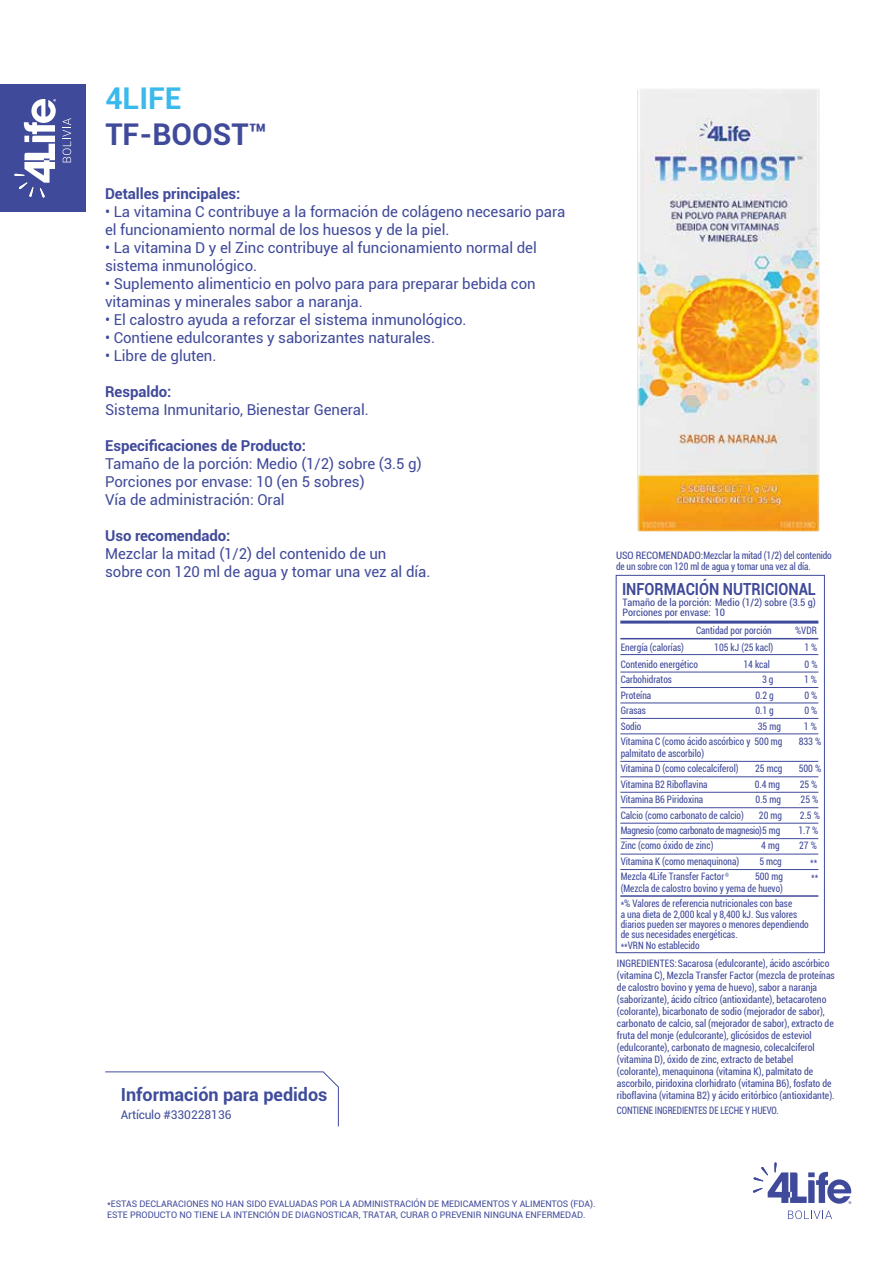
<style>
.page{position:relative;width:893px;height:1263px;background:#fff}
.page>*{position:absolute;margin:0;border:0;box-sizing:border-box;transform-origin:0 0}
.t1{font:700 30px "Roboto";color:#404a9a}
.t2{font:700 30px "Roboto";color:#3ab9ec}
.t3{font:700 18px "Roboto";color:#3f4c9b}
.t4{font:700 16.65px "Roboto";color:#404a9a;scale:.87 1}
.t5{font:15px/18px "Roboto";letter-spacing:-.005em;color:#404a9a}
.t6{font:700 15px "Roboto";letter-spacing:-.005em;color:#404a9a}
.t7{font:12px "Roboto";color:#3f4c9b}
.t8{font:condensed 10.2px/10.5px "Roboto";color:#404a9a;scale:.9 1}
.t9{font:condensed 10.2px/12px "Roboto";color:#404a9a;scale:.94 1}
.t10{font:condensed 10.2px/10.2px "Roboto";color:#404a9a}
.t11{font:condensed 10.2px "Roboto";letter-spacing:-.025em;color:#404a9a;scale:.9 1}
.t12{font:condensed 10.2px "Roboto";color:#404a9a;scale:.87 1}
.t13{font:9px/10.8px "Roboto";color:#404a9a}
</style>
<div class="page">
<div style="left:0;top:84px;width:85px;height:128px;background:#404a9a"></div>
<svg style="left:14px;top:99px;width:42px;height:99px"></svg>
<svg style="left:63px;top:118px;width:8px;height:44px"></svg>
<svg style="left:105px;top:1071px;width:234px;height:56px"></svg>
<div style="left:616px;top:575px;width:209px;height:378px;border:1px solid #404a9a"></div>
<hr style="left:620px;top:621px;width:198px;height:3px;background:#404a9a">
<hr style="left:620px;top:638px;width:198px;height:1px;background:#404a9a">
<hr style="left:620px;top:895px;width:198px;height:2px;background:#404a9a">
<hr style="left:620px;top:672px;width:198px;height:1px;background:#404a9a">
<hr style="left:620px;top:654px;width:198px;height:1px;background:#404a9a">
<hr style="left:620px;top:687px;width:198px;height:1px;background:#404a9a">
<hr style="left:620px;top:703px;width:198px;height:1px;background:#404a9a">
<hr style="left:620px;top:718px;width:198px;height:1px;background:#404a9a">
<hr style="left:620px;top:734px;width:198px;height:1px;background:#404a9a">
<hr style="left:620px;top:761px;width:198px;height:1px;background:#404a9a">
<hr style="left:620px;top:776px;width:198px;height:1px;background:#404a9a">
<hr style="left:620px;top:792px;width:198px;height:1px;background:#404a9a">
<hr style="left:620px;top:807px;width:198px;height:1px;background:#404a9a">
<hr style="left:620px;top:823px;width:198px;height:1px;background:#404a9a">
<hr style="left:620px;top:838px;width:198px;height:1px;background:#404a9a">
<hr style="left:620px;top:854px;width:198px;height:1px;background:#404a9a">
<hr style="left:620px;top:869px;width:198px;height:1px;background:#404a9a">
<svg style="left:753px;top:1162px;width:98px;height:42px"></svg>
<svg style="left:788px;top:1210px;width:44px;height:9px"></svg>
<img style="left:637px;top:89px;width:183px;height:443px">
<h1 class="t2" style="left:105px;top:78px;width:78px">4LIFE</h1>
<h1 class="t1" style="left:105px;top:114px;width:164px">TF-BOOST™</h1>
<h3 class="t6" style="left:105px;top:183px;width:137px">Detalles principales:</h3>
<h3 class="t5" style="left:105px;top:202px;width:462px">• La vitamina C contribuye a la formación de colágeno necesario para el funcionamiento normal de los huesos y de la piel.</h3>
<h3 class="t5" style="left:105px;top:238px;width:433px">• La vitamina D y el Zinc contribuye al funcionamiento normal del sistema inmunológico.</h3>
<h3 class="t5" style="left:105px;top:274px;width:432px">• Suplemento alimenticio en polvo para para preparar bebida con vitaminas y minerales sabor a naranja.</h3>
<h3 class="t5" style="left:105px;top:310px;width:363px">• El calostro ayuda a reforzar el sistema inmunológico.</h3>
<h3 class="t5" style="left:105px;top:328px;width:331px">• Contiene edulcorantes y saborizantes naturales.</h3>
<h3 class="t5" style="left:105px;top:346px;width:113px">• Libre de gluten.</h3>
<h3 class="t6" style="left:105px;top:381px;width:68px">Respaldo:</h3>
<h3 class="t5" style="left:105px;top:400px;width:265px">Sistema Inmunitario, Bienestar General.</h3>
<h3 class="t6" style="left:105px;top:435px;width:203px">Especificaciones de Producto:</h3>
<h3 class="t5" style="left:105px;top:454px;width:318px">Tamaño de la porción: Medio (1/2) sobre (3.5 g)<br>Porciones por envase: 10 (en 5 sobres)<br>Vía de administración: Oral</h3>
<h3 class="t6" style="left:105px;top:525px;width:127px">Uso recomendado:</h3>
<h3 class="t5" style="left:105px;top:544px;width:327px">Mezclar la mitad (1/2) del contenido de un<br>sobre con 120 ml de agua y tomar una vez al día.</h3>
<h2 class="t3" style="left:121px;top:1082px;width:208px">Información para pedidos</h2>
<p class="t7" style="left:121px;top:1106px;width:112px">Artículo #330228136</p>
<p class="t10" style="left:616px;top:550px;width:217px">USO RECOMENDADO: Mezclar la mitad (1/2) del contenido de un sobre con 120 ml de agua y tomar una vez al día.</p>
<h3 class="t4" style="left:622px;top:577px;width:224px">INFORMACIÓN NUTRICIONAL</h3>
<p class="t10" style="left:622px;top:597px;width:195px">Tamaño de la porción: Medio (1/2) sobre (3.5 g)<br>Porciones por envase: 10</p>
<p class="t8" style="left:696px;top:625px;width:86px">Cantidad por porción</p>
<p class="t8" style="left:795px;top:625px;width:26px">%VDR</p>
<p class="t8" style="left:621px;top:659px;width:87px">Contenido energético</p>
<p class="t8" style="left:743px;top:659px;width:31px">14 kcal</p>
<p class="t8" style="left:805px;top:659px;width:16px">0 %</p>
<p class="t8" style="left:621px;top:674px;width:58px">Carbohidratos</p>
<p class="t8" style="left:762px;top:674px;width:14px">3 g</p>
<p class="t8" style="left:804px;top:674px;width:16px">1 %</p>
<p class="t8" style="left:621px;top:689px;width:35px">Proteína</p>
<p class="t8" style="left:755px;top:689px;width:22px">0.2 g</p>
<p class="t8" style="left:804px;top:689px;width:16px">0 %</p>
<p class="t8" style="left:621px;top:705px;width:29px">Grasas</p>
<p class="t8" style="left:755px;top:705px;width:22px">0.1 g</p>
<p class="t8" style="left:804px;top:705px;width:16px">0 %</p>
<p class="t8" style="left:621px;top:720px;width:24px">Sodio</p>
<p class="t8" style="left:758px;top:720px;width:27px">35 mg</p>
<p class="t8" style="left:804px;top:720px;width:16px">1 %</p>
<p class="t8" style="left:621px;top:736px;width:181px">Vitamina C (como ácido ascórbico y 500 mg</p>
<p class="t8" style="left:799px;top:736px;width:27px">833 %</p>
<p class="t8" style="left:621px;top:745px;width:133px;line-height:15.5px">palmitato de ascorbilo)<br>Vitamina D (como colecalciferol)</p>
<p class="t8" style="left:621px;top:641px;width:72px">Energía (calorías)</p>
<p class="t8" style="left:714px;top:641px;width:67px">105 kJ (25 kacl)</p>
<p class="t8" style="left:804px;top:641px;width:16px">1 %</p>
<p class="t8" style="left:755px;top:763px;width:32px">25 mcg</p>
<p class="t8" style="left:799px;top:763px;width:27px">500 %</p>
<p class="t8" style="left:621px;top:778px;width:98px">Vitamina B2 Riboflavina</p>
<p class="t8" style="left:755px;top:778px;width:30px">0.4 mg</p>
<p class="t8" style="left:800px;top:778px;width:21px">25 %</p>
<p class="t8" style="left:621px;top:794px;width:93px">Vitamina B6 Piridoxina</p>
<p class="t8" style="left:756px;top:794px;width:30px">0.5 mg</p>
<p class="t8" style="left:801px;top:794px;width:21px">25 %</p>
<p class="t8" style="left:621px;top:809px;width:138px">Calcio (como carbonato de calcio)</p>
<p class="t8" style="left:759px;top:809px;width:27px">20 mg</p>
<p class="t8" style="left:800px;top:809px;width:24px">2.5 %</p>
<p class="t11" style="left:621px;top:823px;width:179px">Magnesio (como carbonato de magnesio)5 mg</p>
<p class="t8" style="left:798px;top:825px;width:24px">1.7 %</p>
<p class="t8" style="left:621px;top:840px;width:105px">Zinc (como óxido de zinc)</p>
<p class="t8" style="left:761px;top:840px;width:22px">4 mg</p>
<p class="t8" style="left:799px;top:840px;width:21px">27 %</p>
<p class="t8" style="left:621px;top:855px;width:133px">Vitamina K (como menaquinona)</p>
<p class="t8" style="left:759px;top:855px;width:27px">5 mcg</p>
<p class="t8" style="left:810px;top:855px;width:9px">**</p>
<p class="t8" style="left:621px;top:871px;width:122px">Mezcla 4Life Transfer Factor<sup>®</sup></p>
<p class="t8" style="left:755px;top:871px;width:32px">500 mg</p>
<p class="t8" style="left:811px;top:871px;width:9px">**</p>
<p class="t8" style="left:621px;top:881px;width:192px;line-height:14.5px">(Mezcla de calostro bovino y yema de huevo) *% Valores de referencia nutricionales con base</p>
<p class="t8" style="left:621px;top:908px;width:210px">a una dieta de 2,000 kcal y 8,400 kJ. Sus valores diarios pueden ser mayores o menores dependiendo de sus necesidades energéticas.<br>**VRN No establecido</p>
<p class="t9" style="left:617px;top:957px;width:233px">INGREDIENTES:Sacarosa (edulcorante), ácido ascórbico (vitamina C), Mezcla Transfer Factor (mezcla de proteínas de calostro bovino y yema de huevo), sabor a naranja (saborizante), ácido cítrico (antioxidante), betacaroteno (colorante), bicarbonato de sodio (mejorador de sabor), carbonato de calcio, sal (mejorador de sabor), extracto de fruta del monje (edulcorante), glicósidos de esteviol (edulcorante), carbonato de magnesio, colecalciferol (vitamina D), óxido de zinc, extracto de betabel (colorante), menaquinona (vitamina K), palmitato de ascorbilo, piridoxina clorhidrato (vitamina B6), fosfato de riboflavina (vitamina B2) y ácido eritórbico (antioxidante).</p>
<p class="t12" style="left:617px;top:1103px;width:188px">CONTIENE INGREDIENTES DE LECHE Y HUEVO.</p>
<p class="t13" style="left:107px;top:1198px;width:490px">*ESTAS DECLARACIONES NO HAN SIDO EVALUADAS POR LA ADMINISTRACIÓN DE MEDICAMENTOS Y ALIMENTOS (FDA).<br>ESTE PRODUCTO NO TIENE LA INTENCIÓN DE DIAGNOSTICAR, TRATAR, CURAR O PREVENIR NINGUNA ENFERMEDAD.</p>
</div>
